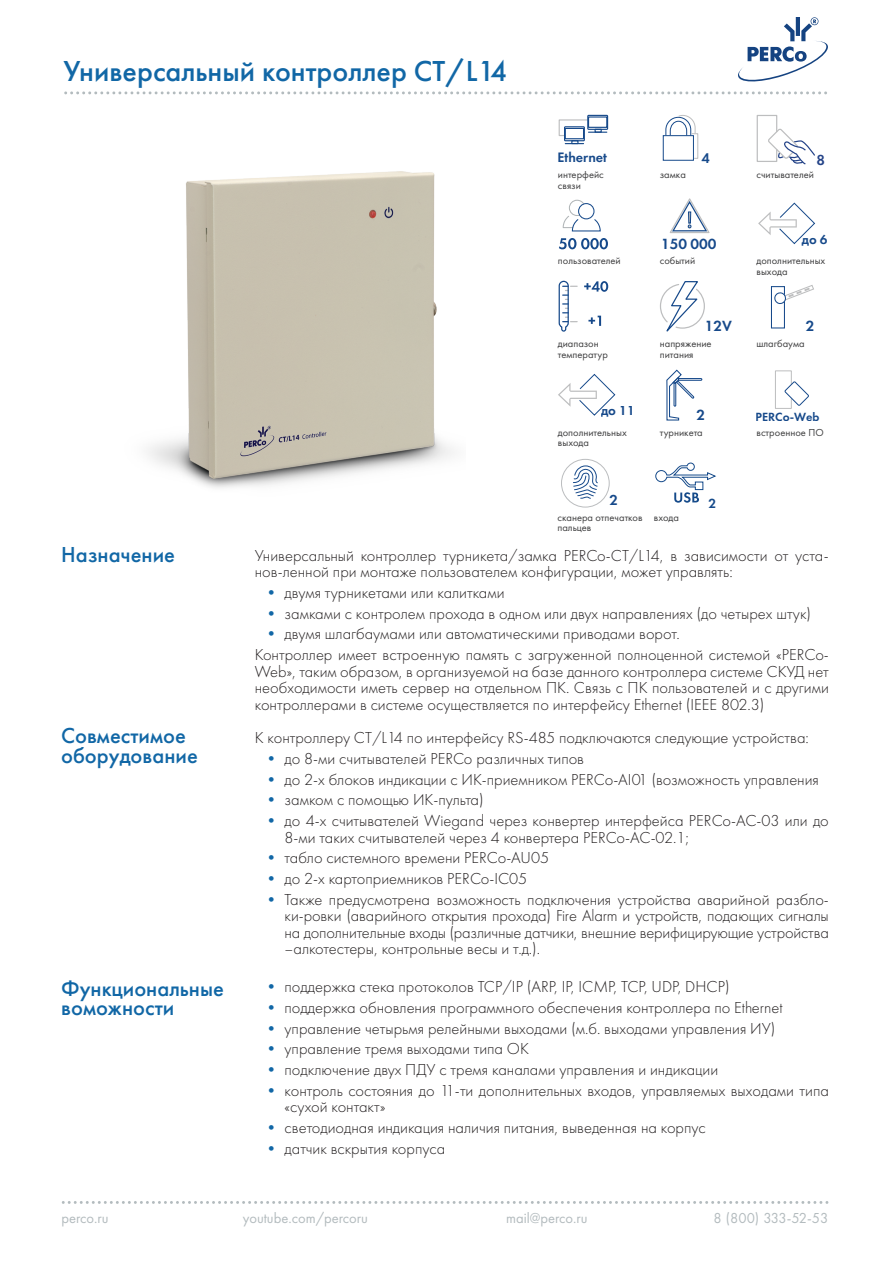
<style>
.page{position:relative;width:893px;height:1263px;background:#fff}
.page>*{position:absolute;margin:0;border:0;box-sizing:border-box;transform-origin:0 0}
.СБ_заголовки{font:500 30px "Futura New";color:#1167a6}
.t1{font:23.1px "Myriad Pro";color:#bdbebf}
.СБ_Общ_свед_заголовк{font:500 22.5px "Futura New";color:#1167a6}
.Основной_текст_Futur{font:300 16.5px/16.5px "Futura New";color:#231f20}
.t2{font:15.3px "Futura New Demi";color:#16498a}
.t3{font:15.15px "Futura New Demi";color:#244388}
.t4{font:15px "Futura New";color:#b3bbbe}
.t5{font:15px "Futura New";letter-spacing:-.025em;color:#b3bbbe}
.t6{font:15px "Futura New Demi";color:#16498a}
.t7{font:14.7px "Futura New Demi";color:#16498a}
.t8{font:14.25px "Futura New Demi";color:#16498a}
.t9{font:13.8px "Futura New Demi";color:#16498a}
.t10{font:13.8px "Futura New Demi";color:#154a8a}
.t11{font:13.65px "Futura New Demi";color:#16498a}
.t12{font:12.3px "Futura New Demi";color:#16498a}
.иконки{font:10.5px/10.5px "Futura New";color:#3e3e3f}
.s1{font-weight:400;color:#1167a6}
</style>
<div class="page">
<svg style="left:66px;top:91px;width:754px;height:3px"></svg>
<svg style="left:63px;top:1201px;width:758px;height:3px"></svg>
<svg style="left:738px;top:18px;width:90px;height:64px"></svg>
<img style="left:148px;top:171px;width:306px;height:317px">
<div style="left:587px;top:115px;width:21px;height:15px;border:1px solid #16498a"></div>
<svg style="left:559px;top:119px;width:48px;height:25px"></svg>
<div style="left:588px;top:116px;width:19px;height:12px;border:1px solid #16498a"></div>
<svg style="left:758px;top:202px;width:57px;height:43px"></svg>
<svg style="left:559px;top:199px;width:49px;height:50px"></svg>
<svg style="left:669px;top:198px;width:41px;height:36px"></svg>
<svg style="left:756px;top:115px;width:59px;height:50px"></svg>
<div style="left:663px;top:135px;width:31px;height:26px;border:1px solid #16498a"></div>
<svg style="left:665px;top:115px;width:34px;height:44px"></svg>
<svg style="left:771px;top:285px;width:43px;height:44px"></svg>
<svg style="left:584px;top:281px;width:24px;height:11px"></svg>
<svg style="left:588px;top:316px;width:13px;height:10px"></svg>
<svg style="left:559px;top:281px;width:18px;height:51px"></svg>
<svg style="left:660px;top:281px;width:45px;height:51px"></svg>
<svg style="left:558px;top:373px;width:58px;height:43px"></svg>
<svg style="left:666px;top:369px;width:37px;height:52px"></svg>
<svg style="left:775px;top:370px;width:34px;height:39px"></svg>
<svg style="left:573px;top:465px;width:25px;height:34px"></svg>
<div style="left:561px;top:459px;width:49px;height:48px;border:1px solid #bbbdbf;border-radius:50%"></div>
<svg style="left:655px;top:462px;width:61px;height:41px"></svg>
<p class="СБ_заголовки" style="left:63px;top:53px;width:445px">Универсальный контроллер CT/L14</p>
<p class="t8" style="left:558px;top:148px;width:51px">Ethernet</p>
<p class="t7" style="left:702px;top:149px;width:10px">4</p>
<p class="t3" style="left:816px;top:151px;width:10px">8</p>
<p class="иконки" style="left:558px;top:169px;width:47px">интерфейс связи</p>
<p class="иконки" style="left:660px;top:169px;width:27px">замка</p>
<p class="иконки" style="left:756px;top:169px;width:59px">считывателей</p>
<p class="t1" style="left:687px;top:206px;width:7px">!</p>
<p class="t2" style="left:661px;top:234px;width:57px">150 000</p>
<p class="t11" style="left:802px;top:231px;width:27px">до 6</p>
<p class="иконки" style="left:558px;top:256px;width:64px">пользователей</p>
<p class="иконки" style="left:660px;top:256px;width:37px">событий</p>
<p class="иконки" style="left:756px;top:256px;width:70px">дополнительных выхода</p>
<p class="иконки" style="left:558px;top:338px;width:42px">диапазон</p>
<p class="иконки" style="left:558px;top:349px;width:51px">температур</p>
<p class="t9" style="left:601px;top:402px;width:35px">до 11</p>
<p class="иконки" style="left:558px;top:427px;width:70px">дополнительных выхода</p>
<p class="t2" style="left:705px;top:317px;width:29px">12V</p>
<p class="t2" style="left:806px;top:317px;width:10px">2</p>
<p class="иконки" style="left:660px;top:338px;width:53px">напряжение</p>
<p class="иконки" style="left:756px;top:338px;width:50px">шлагбаума</p>
<p class="иконки" style="left:660px;top:349px;width:35px">питания</p>
<p class="t2" style="left:697px;top:406px;width:10px">2</p>
<p class="иконки" style="left:660px;top:427px;width:44px">турникета</p>
<p class="t12" style="left:756px;top:409px;width:65px">PERCo-Web</p>
<p class="иконки" style="left:756px;top:427px;width:69px">встроенное ПО</p>
<p class="t6" style="left:609px;top:490px;width:10px">2</p>
<p class="иконки" style="left:557px;top:512px;width:87px">сканера отпечатков пальцев</p>
<p class="иконки" style="left:654px;top:512px;width:27px">входа</p>
<p class="t10" style="left:709px;top:495px;width:9px">2</p>
<p class="СБ_Общ_свед_заголовк" style="left:61px;top:541px;width:115px">Назначение</p>
<p class="СБ_Общ_свед_заголовк" style="left:61px;top:722px;width:126px">Совместимое</p>
<p class="СБ_Общ_свед_заголовк" style="left:61px;top:742px;width:138px">оборудование</p>
<p class="СБ_Общ_свед_заголовк" style="left:61px;top:975px;width:164px">Функциональные</p>
<p class="СБ_Общ_свед_заголовк" style="left:61px;top:994px;width:115px">воможности</p>
<p class="Основной_текст_Futur" style="left:255px;top:547px;width:576px">Универсальный контроллер турникета/замка PERCo-CT/L14, в зависимости от уста&shy;нов-ленной при монтаже пользователем конфигурации, может управлять:</p>
<p class="Основной_текст_Futur" style="left:263px;top:584px;width:243px"><span class="s1">•</span> двумя турникетами или калитками</p>
<p class="Основной_текст_Futur" style="left:263px;top:605px;width:549px"><span class="s1">•</span> замками с контролем прохода в одном или двух направлениях (до четырех штук)</p>
<p class="Основной_текст_Futur" style="left:263px;top:626px;width:418px"><span class="s1">•</span> двумя шлагбаумами или автоматическими приводами ворот.</p>
<p class="Основной_текст_Futur" style="left:255px;top:646px;width:576px;text-align:justify">Контроллер имеет встроенную память с загруженной полноценной системой «PERCo-Web», таким образом, в организуемой на базе данного контроллера системе СКУД нет необходимости иметь сервер на отдельном ПК. Связь с ПК пользователей и с другими контроллерами в системе осуществляется по интерфейсу Ethernet (IEEE 802.3)</p>
<p class="Основной_текст_Futur" style="left:255px;top:729px;width:556px">К контроллеру CT/L14 по интерфейсу RS-485 подключаются следующие устройства:</p>
<p class="Основной_текст_Futur" style="left:263px;top:750px;width:322px"><span class="s1">•</span> до 8-ми считывателей PERCo различных типов</p>
<p class="Основной_текст_Futur" style="left:263px;top:771px;width:557px"><span class="s1">•</span> до 2-х блоков индикации с ИК-приемником PERCo-AI01 (возможность управления</p>
<p class="Основной_текст_Futur" style="left:263px;top:792px;width:222px"><span class="s1">•</span> замком с помощью ИК-пульта)</p>
<p class="Основной_текст_Futur" style="left:285px;top:812px;width:546px;text-indent:-21px"><span class="s1">•</span> до 4-х считывателей Wiegand через конвертер интерфейса PERCo-AC-03 или до<br>8-ми таких считывателей через 4 конвертера PERCo-AC-02.1;</p>
<p class="Основной_текст_Futur" style="left:263px;top:850px;width:287px"><span class="s1">•</span> табло системного времени PERCo-AU05</p>
<p class="Основной_текст_Futur" style="left:263px;top:870px;width:265px"><span class="s1">•</span> до 2-х картоприемников PERCo-IC05</p>
<p class="Основной_текст_Futur" style="left:285px;top:891px;width:546px;text-align:justify;text-indent:-21px"><span class="s1">•</span> Также предусмотрена возможность подключения устройства аварийной разбло&shy;ки-ровки (аварийного открытия прохода) Fire Alarm и устройств, подающих сигналы на дополнительные входы (различные датчики, внешние верифицирующие устройства –алкотестеры, контрольные весы и т.д.).</p>
<p class="Основной_текст_Futur" style="left:263px;top:978px;width:468px"><span class="s1">•</span> поддержка стека протоколов TCP/IP (ARP, IP, ICMP, TCP, UDP, DHCP)</p>
<p class="Основной_текст_Futur" style="left:263px;top:999px;width:521px"><span class="s1">•</span> поддержка обновления программного обеспечения контроллера по Ethernet</p>
<p class="Основной_текст_Futur" style="left:263px;top:1020px;width:514px"><span class="s1">•</span> управление четырьмя релейными выходами (м.б. выходами управления ИУ)</p>
<p class="Основной_текст_Futur" style="left:263px;top:1041px;width:267px"><span class="s1">•</span> управление тремя выходами типа ОК</p>
<p class="Основной_текст_Futur" style="left:263px;top:1061px;width:456px"><span class="s1">•</span> подключение двух ПДУ с тремя каналами управления и индикации</p>
<p class="Основной_текст_Futur" style="left:285px;top:1082px;width:546px;text-indent:-21px"><span class="s1">•</span> контроль состояния до 11-ти дополнительных входов, управляемых выходами типа «сухой контакт»</p>
<p class="Основной_текст_Futur" style="left:263px;top:1119px;width:444px"><span class="s1">•</span> светодиодная индикация наличия питания, выведенная на корпус</p>
<p class="Основной_текст_Futur" style="left:263px;top:1140px;width:183px"><span class="s1">•</span> датчик вскрытия корпуса</p>
<p class="t4" style="left:62px;top:1209px;width:49px">perco.ru</p>
<p class="t4" style="left:243px;top:1209px;width:127px">youtube.com/percoru</p>
<p class="t4" style="left:506px;top:1209px;width:83px">mail@perco.ru</p>
<p class="t5" style="left:713px;top:1209px;width:116px">8 (800) 333-52-53</p>
</div>
